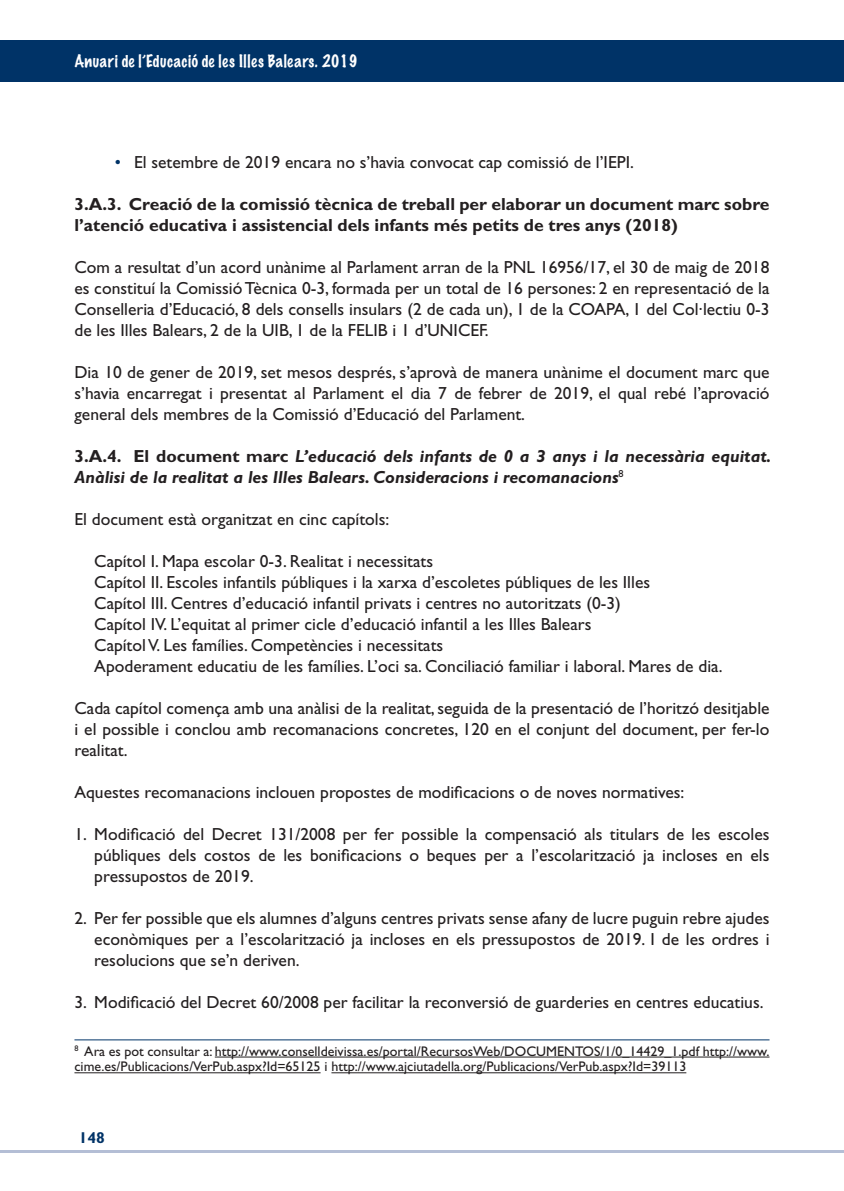
<style>
.page{position:relative;width:844px;height:1191px;background:#fff}
.page>*{position:absolute;margin:0;border:0;box-sizing:border-box;transform-origin:0 0}
.t1{font:17.5px/21px "Gill Sans Std";color:#231f20;text-align:justify}
.t2{font:700 17.5px/21px "Gill Sans Std";color:#231f20}
.t3{font:italic 700 17.5px/21px "Gill Sans Std";color:#231f20}
.t4{font:100 15.75px "Marker Felt";letter-spacing:.025em;color:#fff}
.t5{font:700 15.75px "Gill Sans Std";color:#003367}
.t6{font:14px/15.8px "Gill Sans Std";color:#231f20}
.s1{color:#003367}
.s2{font-style:normal}
</style>
<div class="page">
<div style="left:0;top:40px;width:843px;height:42px;background:#003367"></div>
<hr style="left:0;top:1150px;width:843px;height:2px;background:#b4bed5">
<hr style="left:74px;top:1039px;width:695px;height:1px;background:#003367">
<hr style="left:215px;top:1056px;width:554px;height:1px;background:#231f20">
<hr style="left:74px;top:1072px;width:246px;height:1px;background:#231f20">
<hr style="left:331px;top:1072px;width:355px;height:1px;background:#231f20">
<p class="t4" style="left:74px;top:49px;width:285px">Anuari de l’Educació de les Illes Balears. 2019</p>
<p class="t1" style="left:115px;top:152px;width:520px"><span class="s1">•</span> El setembre de 2019 encara no s’havia convocat cap comissió de l’IEPI.</p>
<p class="t2" style="left:74px;top:194px;width:696px">3.A.3. Creació de la comissió tècnica de treball per elaborar un document marc sobre l’atenció educativa i assistencial dels infants més petits de tres anys (2018)</p>
<p class="t1" style="left:74px;top:257px;width:696px">Com a resultat d’un acord unànime al Parlament arran de la PNL 16956/17, el 30 de maig de 2018 es constituí la Comissió Tècnica 0-3, formada per un total de 16 persones: 2 en representació de la Conselleria d’Educació, 8 dels consells insulars (2 de cada un), 1 de la COAPA, 1 del Col·lectiu 0-3 de les Illes Balears, 2 de la UIB, 1 de la FELIB i 1 d’UNICEF.</p>
<p class="t1" style="left:74px;top:362px;width:696px">Dia 10 de gener de 2019, set mesos després, s’aprovà de manera unànime el document marc que s’havia encarregat i presentat al Parlament el dia 7 de febrer de 2019, el qual rebé l’aprovació general dels membres de la Comissió d’Educació del Parlament.</p>
<p class="t3" style="left:74px;top:446px;width:698px"><span class="s2">3.A.4. El document marc</span> L’educació dels infants de 0 a 3 anys i la necessària equitat.<br>Anàlisi de la realitat a les Illes Balears. Consideracions i recomanacions<sup>8</sup></p>
<p class="t1" style="left:74px;top:509px;width:316px">El document està organitzat en cinc capítols:</p>
<p class="t1" style="left:94px;top:551px;width:629px;text-align:left">Capítol I. Mapa escolar 0-3. Realitat i necessitats<br>Capítol II. Escoles infantils públiques i la xarxa d’escoletes públiques de les Illes<br>Capítol III. Centres d’educació infantil privats i centres no autoritzats (0-3)<br>Capítol IV. L’equitat al primer cicle d’educació infantil a les Illes Balears<br>Capítol V. Les famílies. Competències i necessitats<br>Apoderament educatiu de les famílies. L’oci sa. Conciliació familiar i laboral. Mares de dia.</p>
<p class="t1" style="left:74px;top:698px;width:696px">Cada capítol comença amb una anàlisi de la realitat, seguida de la presentació de l’horitzó desitjable i el possible i conclou amb recomanacions concretes, 120 en el conjunt del document, per fer-lo realitat.</p>
<p class="t1" style="left:74px;top:782px;width:611px">Aquestes recomanacions inclouen propostes de modificacions o de noves normatives:</p>
<p class="t1" style="left:94px;top:824px;width:676px;text-indent:-20px">1. Modificació del Decret 131/2008 per fer possible la compensació als titulars de les escoles públiques dels costos de les bonificacions o beques per a l’escolarització ja incloses en els pressupostos de 2019.</p>
<p class="t1" style="left:94px;top:908px;width:676px;text-indent:-20px">2. Per fer possible que els alumnes d’alguns centres privats sense afany de lucre puguin rebre ajudes econòmiques per a l’escolarització ja incloses en els pressupostos de 2019. I de les ordres i resolucions que se’n deriven.</p>
<p class="t1" style="left:74px;top:992px;width:690px">3. Modificació del Decret 60/2008 per facilitar la reconversió de guarderies en centres educatius.</p>
<p class="t6" style="left:74px;top:1043px;width:696px"><sup>8</sup> Ara es pot consultar a: http://www.conselldeivissa.es/portal/RecursosWeb/DOCUMENTOS/1/0_14429_1.pdf http://www. cime.es/Publicacions/VerPub.aspx?Id=65125 i http://www.ajciutadella.org/Publicacions/VerPub.aspx?Id=39113</p>
<p class="t5" style="left:79px;top:1128px;width:28px">148</p>
</div>
